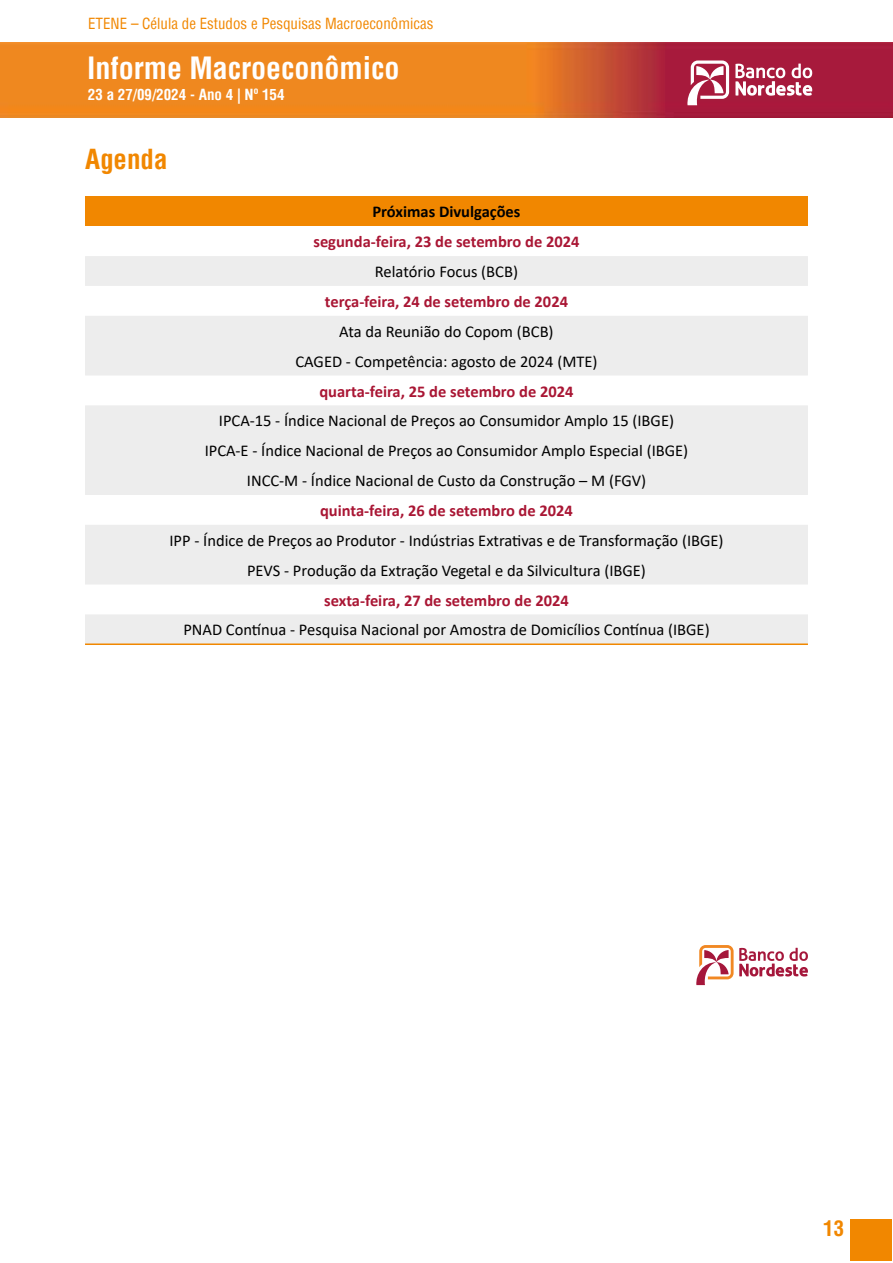
<style>
.page{position:relative;width:893px;height:1263px;background:#fff}
.page>*{position:absolute;margin:0;border:0;box-sizing:border-box;transform-origin:0 0}
.t1{font:700 condensed 30px "Helvetica";color:#fff}
.t2{font:700 condensed 27px "Helvetica";color:#f18700}
.t3{font:700 condensed 21px "Helvetica";color:#f18700}
.t4{font:16.5px/29.8px "Calibri";color:#000;text-align:center}
.t5{font:700 16.5px "Calibri";color:#a91634}
.t6{font:700 16.5px "Calibri";color:#000}
.t7{font:condensed 15px "Helvetica";color:#f18700}
.t8{font:700 condensed 15px "Helvetica";color:#fff}
</style>
<div class="page">
<img style="left:0;top:43px;width:893px;height:75px">
<svg style="left:686px;top:61px;width:43px;height:44px"></svg>
<svg style="left:735px;top:64px;width:77px;height:32px"></svg>
<div style="left:850px;top:1219px;width:42px;height:41px;background:#f18700"></div>
<div style="left:85px;top:196px;width:723px;height:30px;background:#f18700"></div>
<svg style="left:85px;top:256px;width:723px;height:387px;fill:#ededed"></svg>
<hr style="left:85px;top:643px;width:723px;height:2px;background:#f18700">
<svg style="left:696px;top:945px;width:112px;height:40px"></svg>
<p class="t7" style="left:88px;top:14px;width:347px">ETENE – Célula de Estudos e Pesquisas Macroeconômicas</p>
<h1 class="t1" style="left:87px;top:48px;width:314px">Informe Macroeconômico</h1>
<p class="t8" style="left:88px;top:85px;width:198px">23 a 27/09/2024 - Ano 4 | Nº 154</p>
<h2 class="t2" style="left:85px;top:141px;width:84px">Agenda</h2>
<p class="t6" style="left:372px;top:200px;width:149px">Próximas Divulgações</p>
<p class="t5" style="left:313px;top:230px;width:268px">segunda-feira, 23 de setembro de 2024</p>
<p class="t4" style="left:375px;top:256px;width:145px">Relatório Focus (BCB)</p>
<p class="t5" style="left:325px;top:290px;width:245px">terça-feira, 24 de setembro de 2024</p>
<p class="t4" style="left:295px;top:316px;width:304px">Ata da Reunião do Copom (BCB)<br>CAGED - Competência: agosto de 2024 (MTE)</p>
<p class="t5" style="left:319px;top:379px;width:256px">quarta-feira, 25 de setembro de 2024</p>
<p class="t4" style="left:205px;top:406px;width:485px">IPCA-15 - Índice Nacional de Preços ao Consumidor Amplo 15 (IBGE)<br>IPCA-E - Índice Nacional de Preços ao Consumidor Amplo Especial (IBGE)<br>INCC-M - Índice Nacional de Custo da Construção – M (FGV)</p>
<p class="t5" style="left:320px;top:499px;width:254px">quinta-feira, 26 de setembro de 2024</p>
<p class="t4" style="left:169px;top:525px;width:556px">IPP - Índice de Preços ao Produtor - Indústrias Extrativas e de Transformação (IBGE)<br>PEVS - Produção da Extração Vegetal e da Silvicultura (IBGE)</p>
<p class="t5" style="left:324px;top:588px;width:246px">sexta-feira, 27 de setembro de 2024</p>
<p class="t4" style="left:183px;top:615px;width:528px">PNAD Contínua - Pesquisa Nacional por Amostra de Domicílios Contínua (IBGE)</p>
<p class="t3" style="left:823px;top:1214px;width:22px">13</p>
</div>
